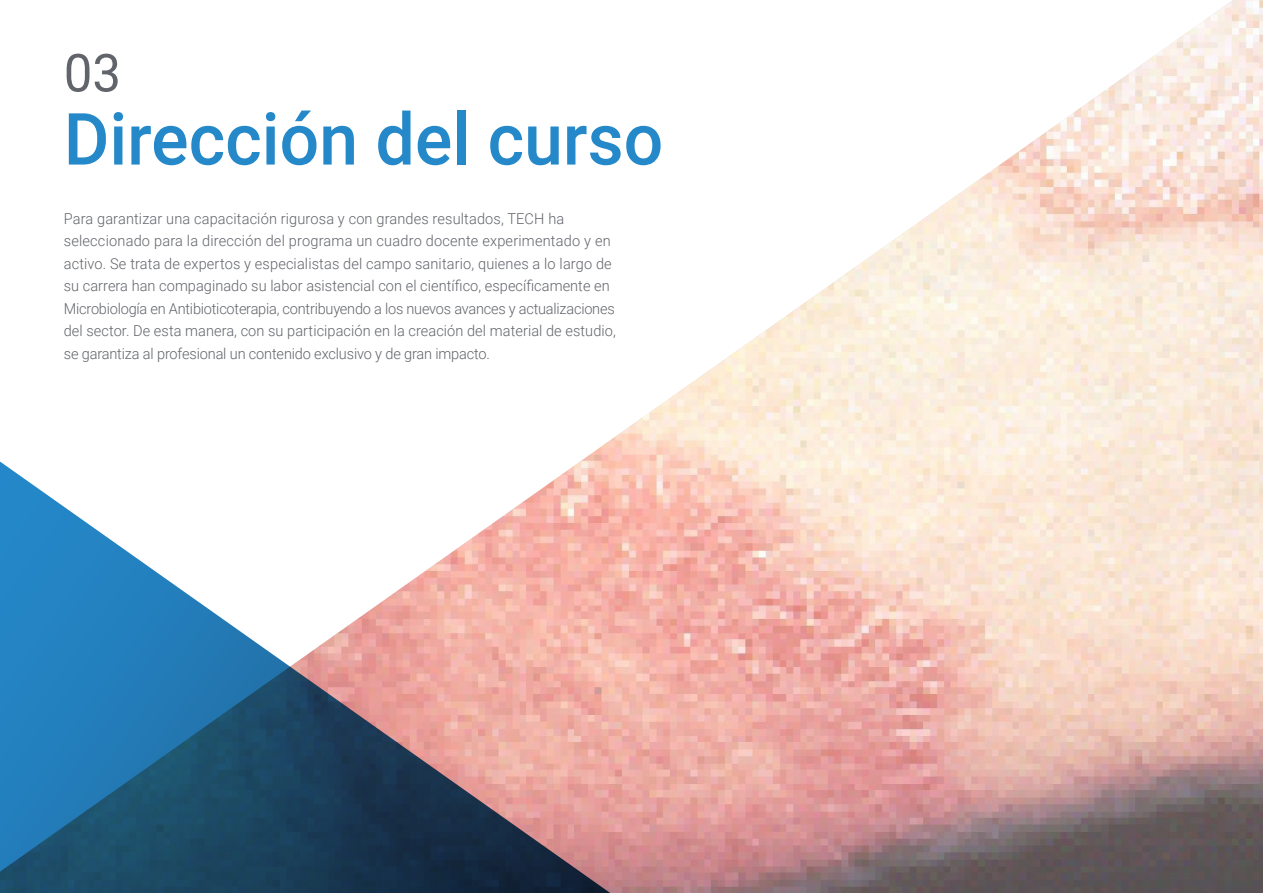
<style>
.page{position:relative;width:1263px;height:893px;background:#fff}
.page>*{position:absolute;margin:0;border:0;box-sizing:border-box;transform-origin:0 0}
.t1{font:500 72px "Roboto";color:#2488c9}
.t2{font:52.5px "Roboto";color:#61646a}
.t3{font:300 15px/22.5px "Roboto";letter-spacing:.005em;color:#61646a}
</style>
<div class="page">
<img style="left:602px;top:0;width:661px;height:893px">
<svg style="left:0;top:446px;width:640px;height:447px"></svg>
<h2 class="t2" style="left:64px;top:36px;width:59px">03</h2>
<h1 class="t1" style="left:64px;top:89px;width:601px">Dirección del curso</h1>
<p class="t3" style="left:64px;top:207px;width:553px">Para garantizar una capacitación rigurosa y con grandes resultados, TECH ha seleccionado para la dirección del programa un cuadro docente experimentado y en activo. Se trata de expertos y especialistas del campo sanitario, quienes a lo largo de su carrera han compaginado su labor asistencial con el científico, específicamente en Microbiología en Antibioticoterapia, contribuyendo a los nuevos avances y actualizaciones del sector. De esta manera, con su participación en la creación del material de estudio, se garantiza al profesional un contenido exclusivo y de gran impacto.</p>
</div>
